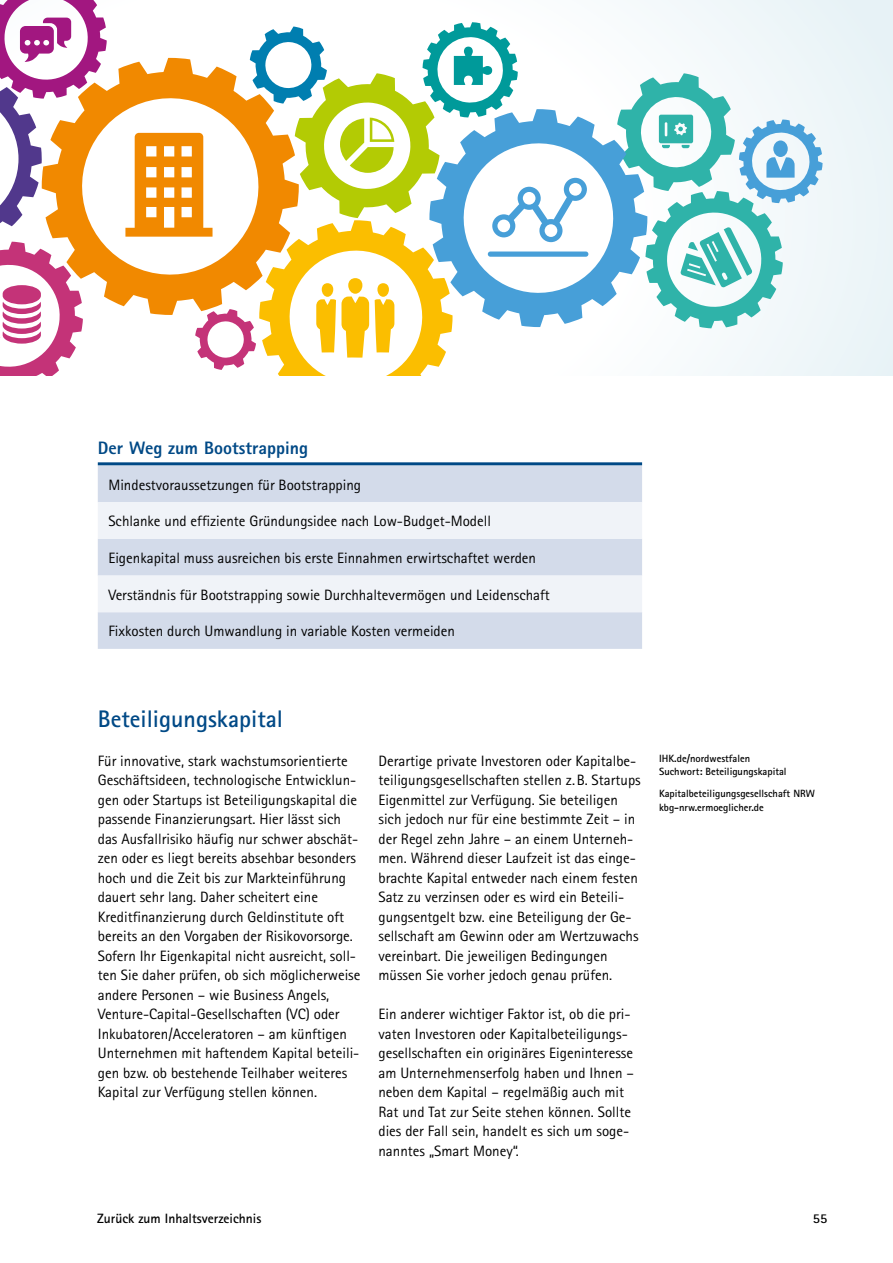
<style>
.page{position:relative;width:893px;height:1263px;background:#fff}
.page>*{position:absolute;margin:0;border:0;box-sizing:border-box;transform-origin:0 0}
.t1{font:700 24px "Rotis Sans Serif";color:#004986}
.t2{font:800 18px "Rotis Sans Serif";color:#004986}
.t3{font:15px/19.5px "Rotis Sans Serif";color:#000}
.t4{font:700 13.5px "Rotis Sans Serif";color:#000}
.t5{font:700 10.5px/13.5px "Rotis Sans Serif";color:#000}
</style>
<div class="page">
<svg style="left:644px;top:0;width:249px;height:376px"></svg>
<svg style="left:107px;top:66px;width:18px;height:241px"></svg>
<svg style="left:587px;top:120px;width:30px;height:186px"></svg>
<svg style="left:0;top:0;width:107px;height:376px"></svg>
<svg style="left:125px;top:22px;width:462px;height:354px"></svg>
<svg style="left:617px;top:73px;width:206px;height:255px"></svg>
<div style="left:98px;top:466px;width:544px;height:183px;background:#d3dbea"></div>
<svg style="left:98px;top:502px;width:544px;height:110px;fill:#f0f3f8"></svg>
<hr style="left:98px;top:462px;width:544px;height:3px;background:#004986">
<p class="t2" style="left:98px;top:436px;width:212px">Der Weg zum Bootstrapping</p>
<p class="t3" style="left:108px;top:475px;width:254px">Mindestvoraussetzungen für Bootstrapping</p>
<p class="t3" style="left:108px;top:511px;width:384px">Schlanke und effiziente Gründungsidee nach Low-Budget-Modell</p>
<p class="t3" style="left:108px;top:548px;width:429px">Eigenkapital muss ausreichen bis erste Einnahmen erwirtschaftet werden</p>
<p class="t3" style="left:108px;top:585px;width:443px">Verständnis für Bootstrapping sowie Durchhaltevermögen und Leidenschaft</p>
<p class="t3" style="left:108px;top:621px;width:348px">Fixkosten durch Umwandlung in variable Kosten vermeiden</p>
<h1 class="t1" style="left:98px;top:703px;width:187px">Beteiligungskapital</h1>
<p class="t3" style="left:98px;top:751px;width:264px">Für innovative, stark wachstumsorientierte Geschäftsideen, technologische Entwicklun&shy;gen oder Startups ist Beteiligungskapital die passende Finanzierungsart. Hier lässt sich das Ausfallrisiko häufig nur schwer abschät&shy;zen oder es liegt bereits absehbar besonders hoch und die Zeit bis zur Markteinführung dauert sehr lang. Daher scheitert eine Kreditfinanzierung durch Geldinstitute oft bereits an den Vorgaben der Risikovorsorge.<br>Sofern Ihr Eigenkapital nicht ausreicht, soll&shy;ten Sie daher prüfen, ob sich möglicherweise andere Personen – wie Business Angels, Venture-Capital-Gesellschaften (VC) oder Inkubatoren/Acceleratoren – am künftigen Unternehmen mit haftendem Kapital beteili&shy;gen bzw. ob bestehende Teilhaber weiteres Kapital zur Verfügung stellen können.</p>
<p class="t3" style="left:378px;top:751px;width:264px">Derartige private Investoren oder Kapitalbe&shy;teiligungsgesellschaften stellen z.B. Startups Eigenmittel zur Verfügung. Sie beteiligen sich jedoch nur für eine bestimmte Zeit – in der Regel zehn Jahre – an einem Unterneh&shy;men. Während dieser Laufzeit ist das einge&shy;brachte Kapital entweder nach einem festen Satz zu verzinsen oder es wird ein Beteili&shy;gungsentgelt bzw. eine Beteiligung der Ge&shy;sellschaft am Gewinn oder am Wertzuwachs vereinbart. Die jeweiligen Bedingungen müssen Sie vorher jedoch genau prüfen.</p>
<p class="t3" style="left:378px;top:1004px;width:257px">Ein anderer wichtiger Faktor ist, ob die pri&shy;vaten Investoren oder Kapitalbeteiligungs&shy;gesellschaften ein originäres Eigeninteresse am Unternehmenserfolg haben und Ihnen – neben dem Kapital – regelmäßig auch mit Rat und Tat zur Seite stehen können. Sollte dies der Fall sein, handelt es sich um soge&shy;nanntes „Smart Money“.</p>
<p class="t5" style="left:659px;top:751px;width:129px">IHK.de/nordwestfalen<br>Suchwort: Beteiligungskapital</p>
<p class="t5" style="left:659px;top:787px;width:157px">Kapitalbeteiligungsgesellschaft NRW kbg-nrw.ermoeglicher.de</p>
<p class="t4" style="left:97px;top:1210px;width:166px">Zurück zum Inhaltsverzeichnis</p>
<p class="t4" style="left:813px;top:1210px;width:16px">55</p>
</div>
